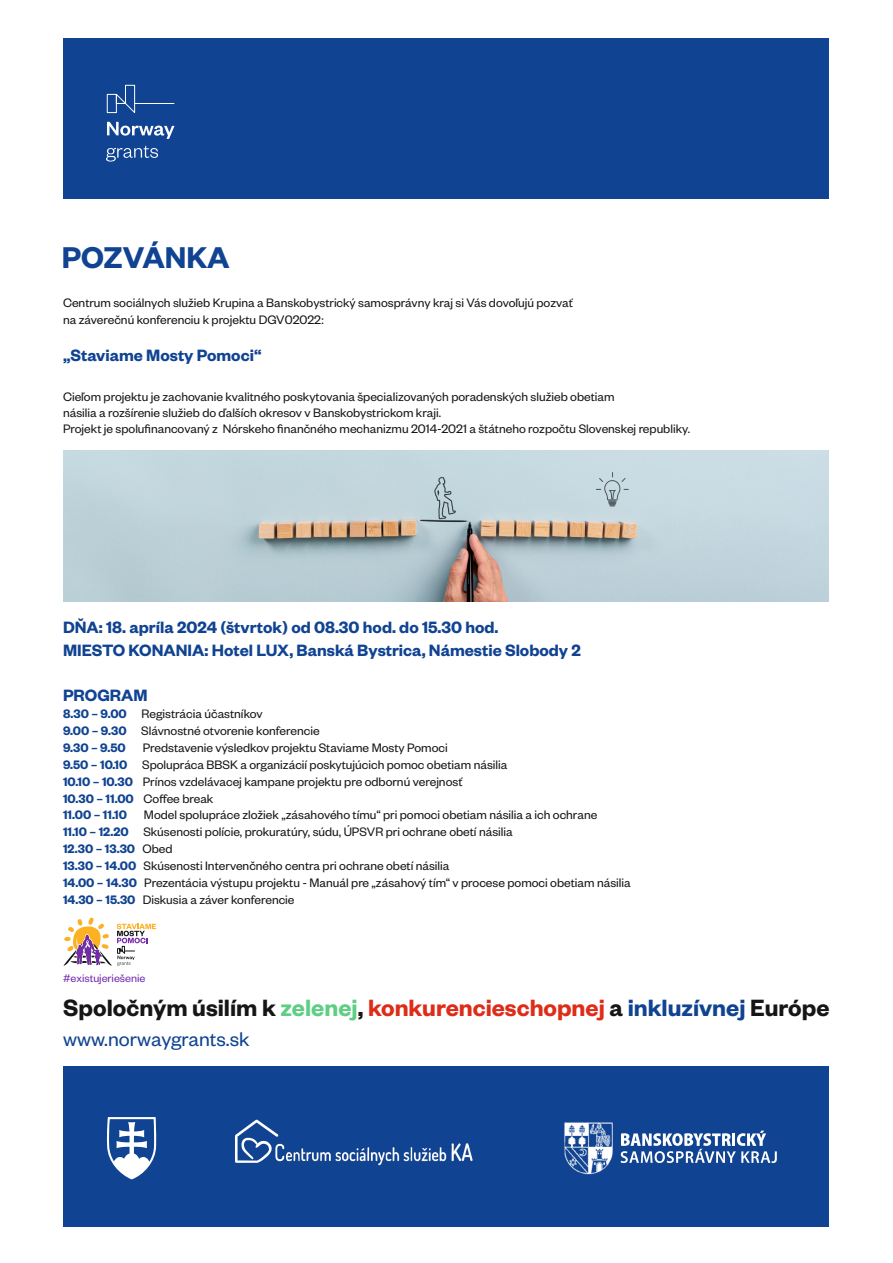
<style>
.page{position:relative;width:893px;height:1263px;background:#fff}
.page>*{position:absolute;margin:0;border:0;box-sizing:border-box;transform-origin:0 0}
.t1{font:600 33px "Founders Grotesk";color:#104391}
.t2{font:600 25.95px "Founders Grotesk";color:#151616}
.t3{font:21.75px "Founders Grotesk";color:#104391}
.t4{font:600 18px/22.5px "Founders Grotesk";color:#104391}
.t5{font:13.5px/16.8px "Founders Grotesk";color:#151616}
.t6{font:12.15px "Founders Grotesk";color:#752cad}
.s1{font-weight:600;color:#104391}
.s2{color:#5fce85}
.s3{color:#de2c19}
.s4{color:#104391}
</style>
<div class="page">
<div style="left:63px;top:38px;width:766px;height:161px;background:#104391"></div>
<svg style="left:107px;top:85px;width:68px;height:29px"></svg>
<svg style="left:107px;top:122px;width:67px;height:17px"></svg>
<svg style="left:106px;top:146px;width:52px;height:16px"></svg>
<div style="left:63px;top:1066px;width:766px;height:160px;background:#104391"></div>
<img style="left:288px;top:1143px;width:185px;height:23px">
<svg style="left:235px;top:1119px;width:53px;height:44px"></svg>
<img style="left:564px;top:1122px;width:49px;height:53px">
<svg style="left:106px;top:1117px;width:50px;height:62px"></svg>
<svg style="left:621px;top:1130px;width:156px;height:33px"></svg>
<img style="left:63px;top:450px;width:766px;height:151px">
<svg style="left:63px;top:917px;width:93px;height:49px"></svg>
<h1 class="t1" style="left:62px;top:247px;width:169px">POZVÁNKA</h1>
<p class="t5" style="left:63px;top:298px;width:511px;line-height:16.2px">Centrum sociálnych služieb Krupina a Banskobystrický samosprávny kraj si Vás dovoľujú pozvať na záverečnú konferenciu k projektu DGV02022:</p>
<h3 class="t4" style="left:63px;top:347px;width:200px">„Staviame Mosty Pomoci“</h3>
<p class="t5" style="left:63px;top:391px;width:628px;line-height:16.2px">Cieľom projektu je zachovanie kvalitného poskytovania špecializovaných poradenských služieb obetiam<br>násilia a rozšírenie služieb do ďalších okresov v Banskobystrickom kraji.<br>Projekt je spolufinancovaný z Nórskeho finančného mechanizmu 2014-2021 a štátneho rozpočtu Slovenskej republiky.</p>
<h3 class="t4" style="left:63px;top:620px;width:519px">DŇA: 18. apríla 2024 (štvrtok) od 08.30 hod. do 15.30 hod.<br>MIESTO KONANIA: Hotel LUX, Banská Bystrica, Námestie Slobody 2</h3>
<h3 class="t4" style="left:63px;top:687px;width:86px">PROGRAM</h3>
<p class="t5" style="left:63px;top:708px;width:258px"><span class="s1">8.30 – 9.00</span> Registrácia účastníkov<br><span class="s1">9.00 – 9.30</span> Slávnostné otvorenie konferencie<br><span class="s1">9.30 – 9.50</span></p>
<p class="t5" style="left:63px;top:742px;width:446px;text-indent:80px">Predstavenie výsledkov projektu Staviame Mosty Pomoci<br><span class="s1">9.50 – 10.10</span> Spolupráca BBSK a organizácií poskytujúcich pomoc obetiam násilia <span class="s1">10.10 – 10.30</span> Prínos vzdelávacej kampane projektu pre odbornú verejnosť<br><span class="s1">10.30 – 11.00</span> Coffee break<br><span class="s1">11.00 – 11.10</span></p>
<p class="t5" style="left:63px;top:809px;width:569px;text-indent:81px">Model spolupráce zložiek „zásahového tímu“ pri pomoci obetiam násilia a ich ochrane<br><span class="s1">11.10 – 12.20</span> Skúsenosti polície, prokuratúry, súdu, ÚPSVR pri ochrane obetí násilia<br><span class="s1">12.30 – 13.30</span> Obed<br><span class="s1">13.30 – 14.00</span> Skúsenosti Intervenčného centra pri ochrane obetí násilia<br><span class="s1">14.00 – 14.30</span> Prezentácia výstupu projektu - Manuál pre „zásahový tím“ v procese pomoci obetiam násilia <span class="s1">14.30 – 15.30</span> Diskusia a záver konferencie</p>
<p class="t6" style="left:63px;top:974px;width:84px">#existujeriešenie</p>
<h2 class="t2" style="left:63px;top:1000px;width:768px">Spoločným úsilím k <span class="s2">zelenej</span>, <span class="s3">konkurencieschopnej</span> a <span class="s4">inkluzívnej</span> Európe</h2>
<h3 class="t3" style="left:63px;top:1032px;width:188px">www.norwaygrants.sk</h3>
</div>
